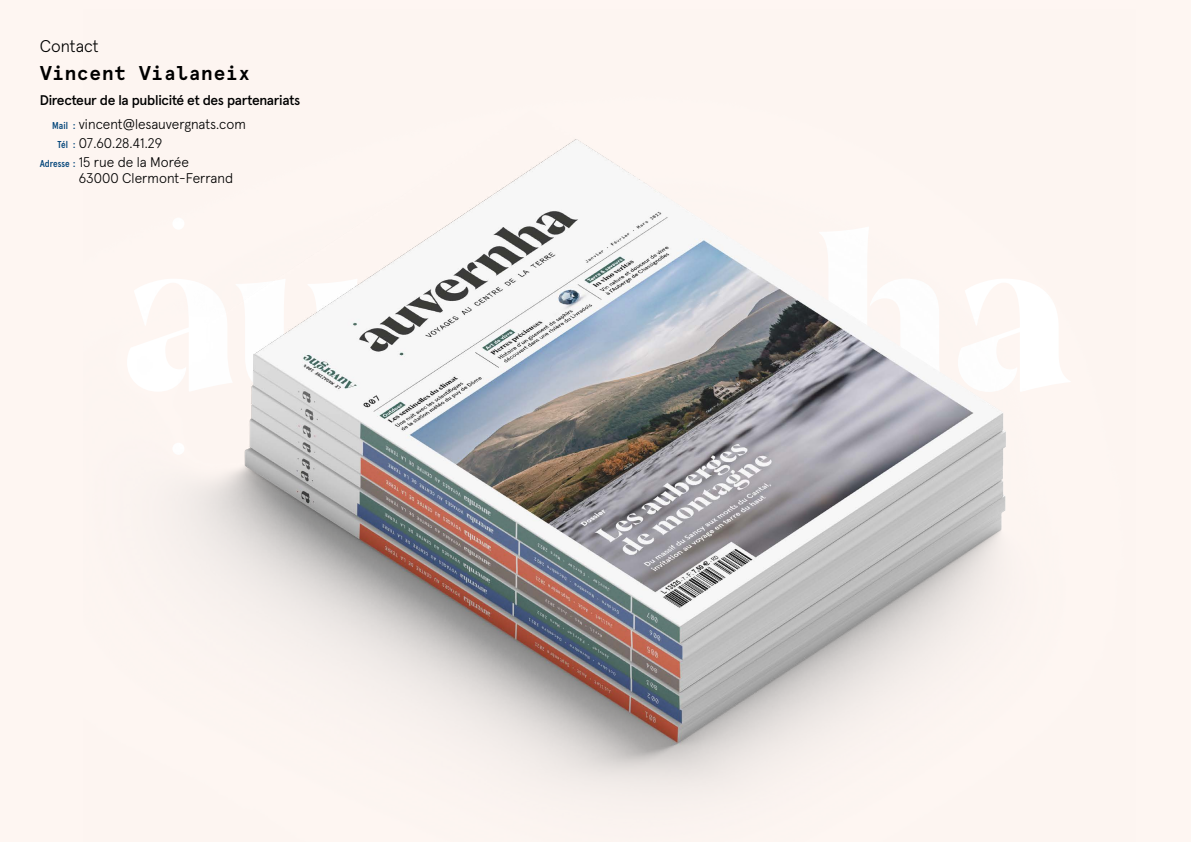
<style>
.page{position:relative;width:1191px;height:842px;background:#fef6f2}
.page>*{position:absolute;margin:0;border:0;box-sizing:border-box;transform-origin:0 0}
.t1{font:700 20px "Apercu Mono Pro";color:#000}
.t2{font:300 17px "Apercu Pro";color:#000}
.t3{font:500 14px/24.5px "Apercu Pro";letter-spacing:-.02em;color:#000}
.t4{font:300 14px/18.8px "Apercu Pro";color:#000}
.s1{font-family:"Apercu Condensed Pro";font-size:10px;color:#07487c}
.s2{font-weight:300}
.s3{font-family:"Apercu Condensed Pro";font-weight:500;font-size:10px;color:#07487c}
</style>
<div class="page">
<img style="left:127px;top:139px;width:943px;height:654px">
<p class="t2" style="left:40px;top:33px;width:61px">Contact</p>
<h1 class="t1" style="left:40px;top:58px;width:212px">Vincent Vialaneix</h1>
<p class="t3" style="left:52px;top:87px;width:249px;text-indent:-13px">Directeur de la publicité et des partenariats<br><span class="s1">Mail :</span> <span class="s2">vincent@lesauvergnats.com</span></p>
<p class="t4" style="left:40px;top:133px;width:151px;text-indent:18px"><span class="s3">Tél :</span> 07.60.28.41.29<br><span class="s3">Adresse :</span> 15 rue de la Morée</p>
<p class="t4" style="left:79px;top:168px;width:156px">63000 Clermont-Ferrand</p>
</div>
